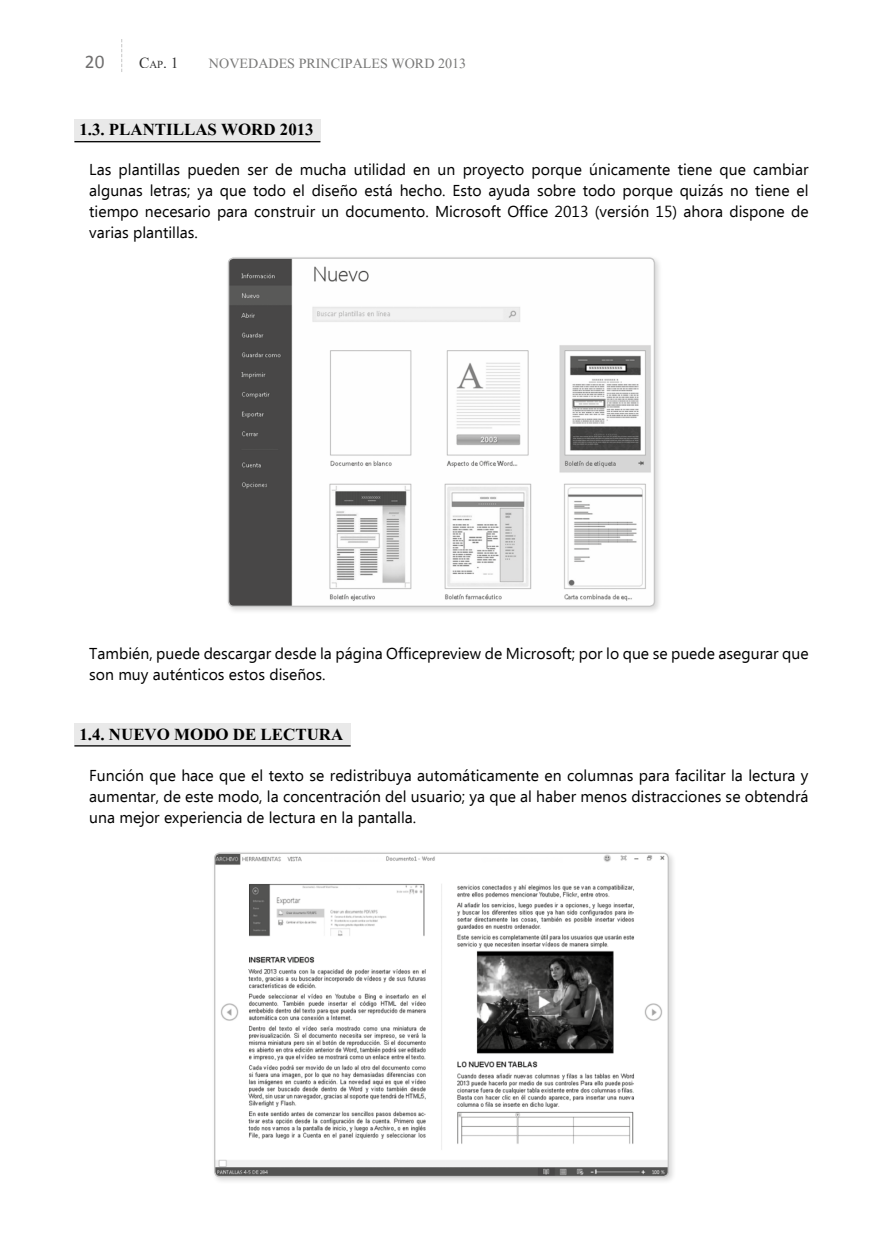
<style>
.page{position:relative;width:883px;height:1256px;background:#fff}
.page>*{position:absolute;margin:0;border:0;box-sizing:border-box;transform-origin:0 0}
.t1{font:700 21px "Aparajita";color:#000}
.t2{font:19.25px "Aparajita";color:#000}
.t3{font:19.25px "Calibri";color:#706f6f}
.t4{font:17.5px "Aparajita";color:#575756}
.t5{font:15.75px/21px "Ebrima";color:#000;text-align:justify}
.s1{font-size:13.47px}
</style>
<div class="page">
<svg style="left:121px;top:39px;width:1px;height:33px"></svg>
<div style="left:74px;top:723px;width:277px;height:22px;background:#e9e9e9"></div>
<hr style="left:74px;top:745px;width:277px;height:1px;background:#000">
<div style="left:74px;top:119px;width:246px;height:22px;background:#e9e9e9"></div>
<hr style="left:74px;top:141px;width:246px;height:1px;background:#000">
<div style="left:225px;top:254px;width:438px;height:360px;background:#000;opacity:.15"></div>
<img style="left:230px;top:259px;width:423px;height:346px">
<div style="left:228px;top:257px;width:427px;height:350px;border:1px solid #c6c6c6;border-radius:5px"></div>
<div style="left:211px;top:849px;width:466px;height:335px;background:#000;opacity:.15"></div>
<img style="left:215px;top:854px;width:453px;height:322px">
<div style="left:214px;top:852px;width:455px;height:324px;border:1px solid #c6c6c6;border-radius:5px"></div>
<p class="t3" style="left:85px;top:50px;width:21px">20</p>
<p class="t2" style="left:139px;top:51px;width:41px">C<span class="s1">ap</span>. 1</p>
<p class="t4" style="left:209px;top:55px;width:259px">NOVEDADES PRINCIPALES WORD 2013</p>
<h1 class="t1" style="left:79px;top:119px;width:236px">1.3. PLANTILLAS WORD 2013</h1>
<p class="t5" style="left:89px;top:160px;width:721px">Las plantillas pueden ser de mucha utilidad en un proyecto porque únicamente tiene que cambiar algunas letras; ya que todo el diseño está hecho. Esto ayuda sobre todo porque quizás no tiene el tiempo necesario para construir un documento. Microsoft Office 2013 (versión 15) ahora dispone de varias plantillas.</p>
<p class="t5" style="left:89px;top:643px;width:721px">También, puede descargar desde la página Officepreview de Microsoft; por lo que se puede asegurar que son muy auténticos estos diseños.</p>
<h1 class="t1" style="left:79px;top:724px;width:265px">1.4. NUEVO MODO DE LECTURA</h1>
<p class="t5" style="left:89px;top:765px;width:721px">Función que hace que el texto se redistribuya automáticamente en columnas para facilitar la lectura y aumentar, de este modo, la concentración del usuario; ya que al haber menos distracciones se obtendrá una mejor experiencia de lectura en la pantalla.</p>
</div>
